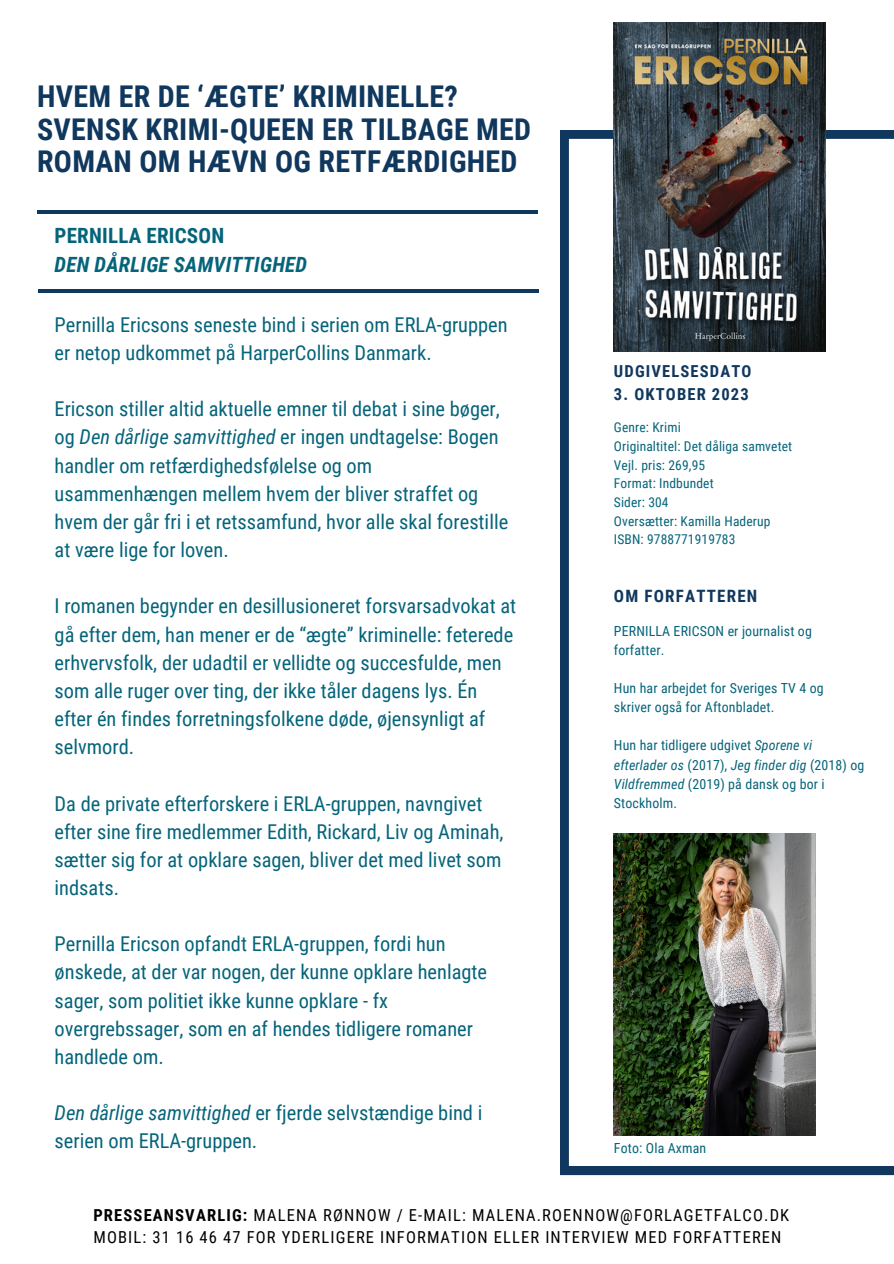
<style>
.page{position:relative;width:894px;height:1264px;background:#fff}
.page>*{position:absolute;margin:0;border:0;box-sizing:border-box;transform-origin:0 0}
.t1{font:700 30px/32.5px "Roboto Condensed";letter-spacing:.01em;color:#10375d}
.t2{font:italic 700 21px "Roboto Condensed";letter-spacing:.01em;color:#05647a}
.t3{font:700 21px "Roboto Condensed";letter-spacing:.01em;color:#05647a}
.t4{font:20.4px/28.2px "Roboto Condensed";color:#05647a}
.t5{font:700 16.95px "Roboto Condensed";letter-spacing:.07em;color:#10375d}
.t6{font:16.5px/22.5px "Roboto Condensed";letter-spacing:.07em;color:#000}
.t7{font:700 16.5px "Roboto Condensed";letter-spacing:.07em;color:#10375d}
.t8{font:13.95px/19.2px "Roboto Condensed";letter-spacing:.01em;color:#05647a}
.t9{font:13.5px "Roboto Condensed";letter-spacing:.01em;color:#05647a}
.s1{font-style:italic}
.s2{font-weight:700}
</style>
<div class="page">
<svg style="left:560px;top:130px;width:333px;height:1045px"></svg>
<hr style="left:38px;top:290px;width:500px;height:3px;background:#10375d">
<hr style="left:37px;top:210px;width:500px;height:3px;background:#10375d">
<img style="left:613px;top:833px;width:202px;height:302px">
<img style="left:613px;top:23px;width:212px;height:329px">
<p class="t1" style="left:37px;top:80px;width:422px">HVEM ER DE ‘ÆGTE’ KRIMINELLE?</p>
<p class="t1" style="left:37px;top:113px;width:495px">SVENSK KRIMI-QUEEN ER TILBAGE MED<br>ROMAN OM HÆVN OG RETFÆRDIGHED</p>
<p class="t3" style="left:55px;top:223px;width:171px">PERNILLA ERICSON</p>
<p class="t2" style="left:55px;top:252px;width:254px">DEN DÅRLIGE SAMVITTIGHED</p>
<p class="t4" style="left:55px;top:311px;width:454px">Pernilla Ericsons seneste bind i serien om ERLA-gruppen er netop udkommet på HarperCollins Danmark.</p>
<p class="t4" style="left:55px;top:395px;width:455px">Ericson stiller altid aktuelle emner til debat i sine bøger, og <span class="s1">Den dårlige samvittighed</span> er ingen undtagelse: Bogen handler om retfærdighedsfølelse og om usammenhængen mellem hvem der bliver straffet og hvem der går fri i et retssamfund, hvor alle skal forestille at være lige for loven.</p>
<p class="t4" style="left:55px;top:592px;width:463px">I romanen begynder en desillusioneret forsvarsadvokat at gå efter dem, han mener er de “ægte” kriminelle: feterede erhvervsfolk, der udadtil er vellidte og succesfulde, men som alle ruger over ting, der ikke tåler dagens lys. Én efter én findes forretningsfolkene døde, øjensynligt af selvmord.</p>
<p class="t4" style="left:55px;top:789px;width:450px">Da de private efterforskere i ERLA-gruppen, navngivet efter sine fire medlemmer Edith, Rickard, Liv og Aminah, sætter sig for at opklare sagen, bliver det med livet som indsats.</p>
<p class="t4" style="left:55px;top:930px;width:434px">Pernilla Ericson opfandt ERLA-gruppen, fordi hun ønskede, at der var nogen, der kunne opklare henlagte sager, som politiet ikke kunne opklare - fx overgrebssager, som en af hendes tidligere romaner handlede om.</p>
<p class="t4" style="left:55px;top:1099px;width:429px"><span class="s1">Den dårlige samvittighed</span> er fjerde selvstændige bind i serien om ERLA-gruppen.</p>
<p class="t7" style="left:613px;top:362px;width:139px">UDGIVELSESDATO</p>
<p class="t7" style="left:613px;top:385px;width:136px">3. OKTOBER 2023</p>
<p class="t9" style="left:613px;top:420px;width:68px">Genre: Krimi</p>
<p class="t9" style="left:613px;top:438px;width:180px">Originaltitel: Det dåliga samvetet</p>
<p class="t9" style="left:613px;top:457px;width:93px">Vejl. pris: 269,95</p>
<p class="t9" style="left:613px;top:476px;width:101px">Format: Indbundet</p>
<p class="t9" style="left:613px;top:494px;width:56px">Sider: 304</p>
<p class="t9" style="left:613px;top:513px;width:158px">Oversætter: Kamilla Haderup</p>
<p class="t9" style="left:613px;top:531px;width:123px">ISBN: 9788771919783</p>
<p class="t5" style="left:613px;top:586px;width:145px">OM FORFATTEREN</p>
<p class="t8" style="left:613px;top:621px;width:199px">PERNILLA ERICSON er journalist og forfatter.</p>
<p class="t8" style="left:613px;top:678px;width:211px">Hun har arbejdet for Sveriges TV 4 og skriver også for Aftonbladet.</p>
<p class="t8" style="left:613px;top:736px;width:252px">Hun har tidligere udgivet <span class="s1">Sporene vi efterlader os</span> (2017), <span class="s1">Jeg finder dig</span> (2018) og<br><span class="s1">Vildfremmed</span> (2019) på dansk og bor i<br>Stockholm.</p>
<p class="t8" style="left:613px;top:1138px;width:94px">Foto: Ola Axman</p>
<p class="t6" style="left:93px;top:1203px;width:697px"><span class="s2">PRESSEANSVARLIG:</span> MALENA RØNNOW / E-MAIL: MALENA.ROENNOW@FORLAGETFALCO.DK<br>MOBIL: 31 16 46 47 FOR YDERLIGERE INFORMATION ELLER INTERVIEW MED FORFATTEREN</p>
</div>
